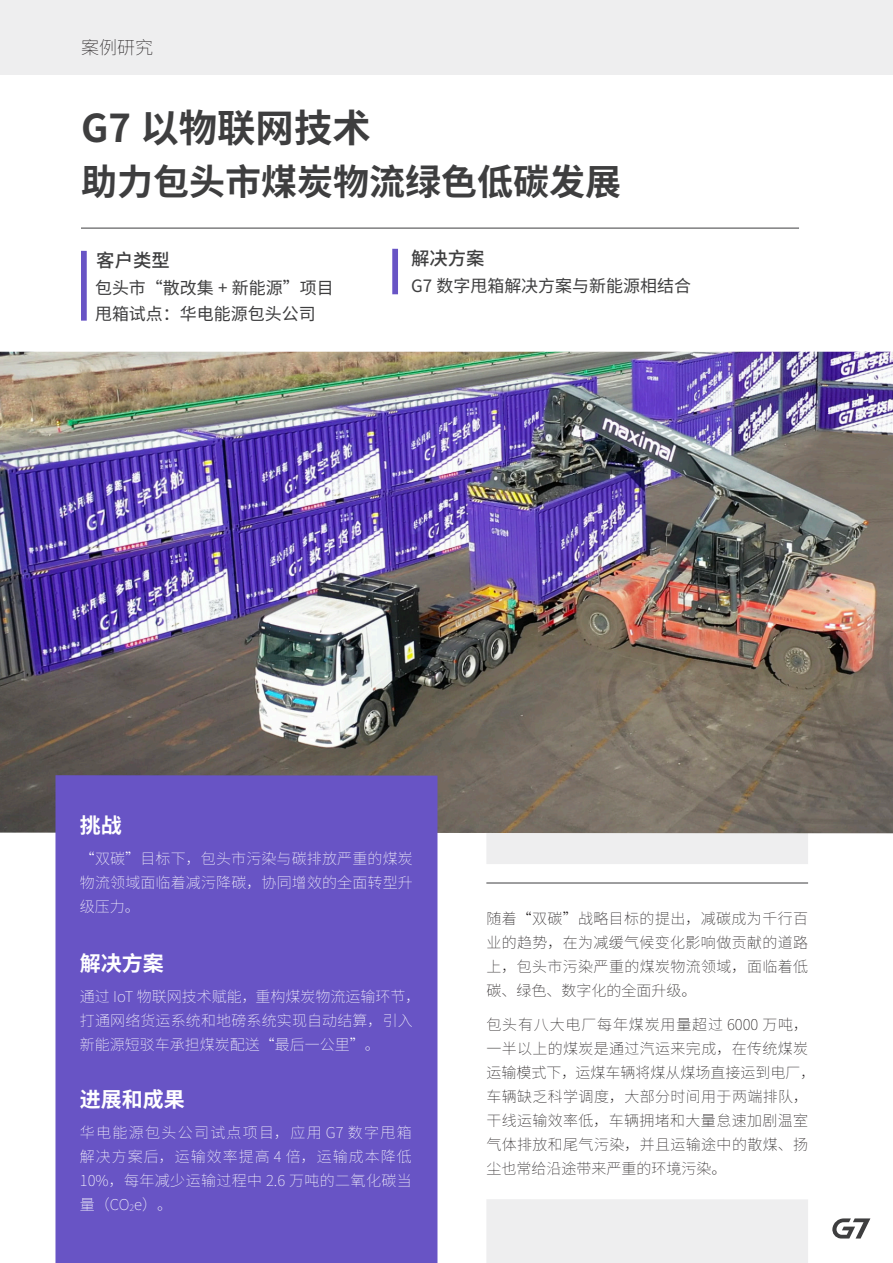
<style>
.page{position:relative;width:893px;height:1263px;background:#fff}
.page>*{position:absolute;margin:0;border:0;box-sizing:border-box;transform-origin:0 0}
.t1{font:700 38.4px "Source Han Sans CN";color:#3e3e3f}
.t2{font:700 36px "Source Han Sans CN";color:#3e3e3f}
.t3{font:700 21px "Source Han Sans CN";color:#fff}
.t4{font:500 18.45px "Source Han Sans CN";color:#3e3e3f}
.t5{font:200 18px "Source Han Sans CN";color:#231f20}
.t6{font:16.95px "Source Han Sans CN";color:#3e3e3f}
.t7{font:200 15px/24px "Source Han Sans CN";letter-spacing:.025em;color:#231f20;text-align:justify}
.t8{font:200 15px/24px "Source Han Sans CN";letter-spacing:.01em;color:#fff;text-align:justify}
.s1{font-size:9px}
</style>
<div class="page">
<div style="left:486px;top:393px;width:322px;height:471px;background:#eeeeef"></div>
<div style="left:0;top:0;width:893px;height:74px;background:#eeeeef"></div>
<div style="left:486px;top:1199px;width:322px;height:64px;background:#eeeeef"></div>
<img style="left:0;top:352px;width:893px;height:481px">
<svg style="left:832px;top:1218px;width:38px;height:20px"></svg>
<hr style="left:486px;top:883px;width:322px;height:1px;background:#3e3e3f">
<hr style="left:81px;top:228px;width:718px;height:1px;background:#3e3e3f">
<div style="left:55px;top:775px;width:382px;height:488px;background:#6854c5"></div>
<div style="left:81px;top:251px;width:6px;height:70px;background:#6854c5"></div>
<div style="left:392px;top:249px;width:6px;height:45px;background:#6854c5"></div>
<p class="t5" style="left:81px;top:37px;width:73px">案例研究</p>
<p class="t1" style="left:81px;top:106px;width:291px">G7 以物联网技术</p>
<p class="t2" style="left:81px;top:162px;width:541px">助力包头市煤炭物流绿色低碳发展</p>
<p class="t4" style="left:96px;top:250px;width:75px">客户类型</p>
<p class="t4" style="left:411px;top:248px;width:75px">解决方案</p>
<p class="t6" style="left:95px;top:279px;width:240px">包头市“散改集 + 新能源”项目</p>
<p class="t6" style="left:95px;top:304px;width:222px">甩箱试点：华电能源包头公司</p>
<p class="t6" style="left:411px;top:276px;width:282px">G7 数字甩箱解决方案与新能源相结合</p>
<p class="t3" style="left:80px;top:813px;width:43px">挑战</p>
<p class="t8" style="left:80px;top:847px;width:335px">“双碳”目标下，包头市污染与碳排放严重的煤炭物流领域面临着减污降碳，协同增效的全面转型升级压力。</p>
<p class="t3" style="left:80px;top:951px;width:85px">解决方案</p>
<p class="t8" style="left:80px;top:985px;width:342px;text-align:left">通过 IoT 物联网技术赋能，重构煤炭物流运输环节，打通网络货运系统和地磅系统实现自动结算，引入新能源短驳车承担煤炭配送“最后一公里”。</p>
<p class="t3" style="left:80px;top:1087px;width:106px">进展和成果</p>
<p class="t8" style="left:80px;top:1121px;width:333px">华电能源包头公司试点项目，应用 G7 数字甩箱解决方案后，运输效率提高 4 倍，运输成本降低10%，每年减少运输过程中 2.6 万吨的二氧化碳当量（CO<span class="s1">2</span>e）。</p>
<p class="t7" style="left:486px;top:906px;width:323px">随着“双碳”战略目标的提出，减碳成为千行百业的趋势，在为减缓气候变化影响做贡献的道路上，包头市污染严重的煤炭物流领域，面临着低碳、绿色、数字化的全面升级。</p>
<p class="t7" style="left:486px;top:1013px;width:331px;text-align:left">包头有八大电厂每年煤炭用量超过 6000 万吨，一半以上的煤炭是通过汽运来完成，在传统煤炭运输模式下，运煤车辆将煤从煤场直接运到电厂，车辆缺乏科学调度，大部分时间用于两端排队，干线运输效率低，车辆拥堵和大量怠速加剧温室气体排放和尾气污染，并且运输途中的散煤、扬尘也常给沿途带来严重的环境污染。</p>
</div>
